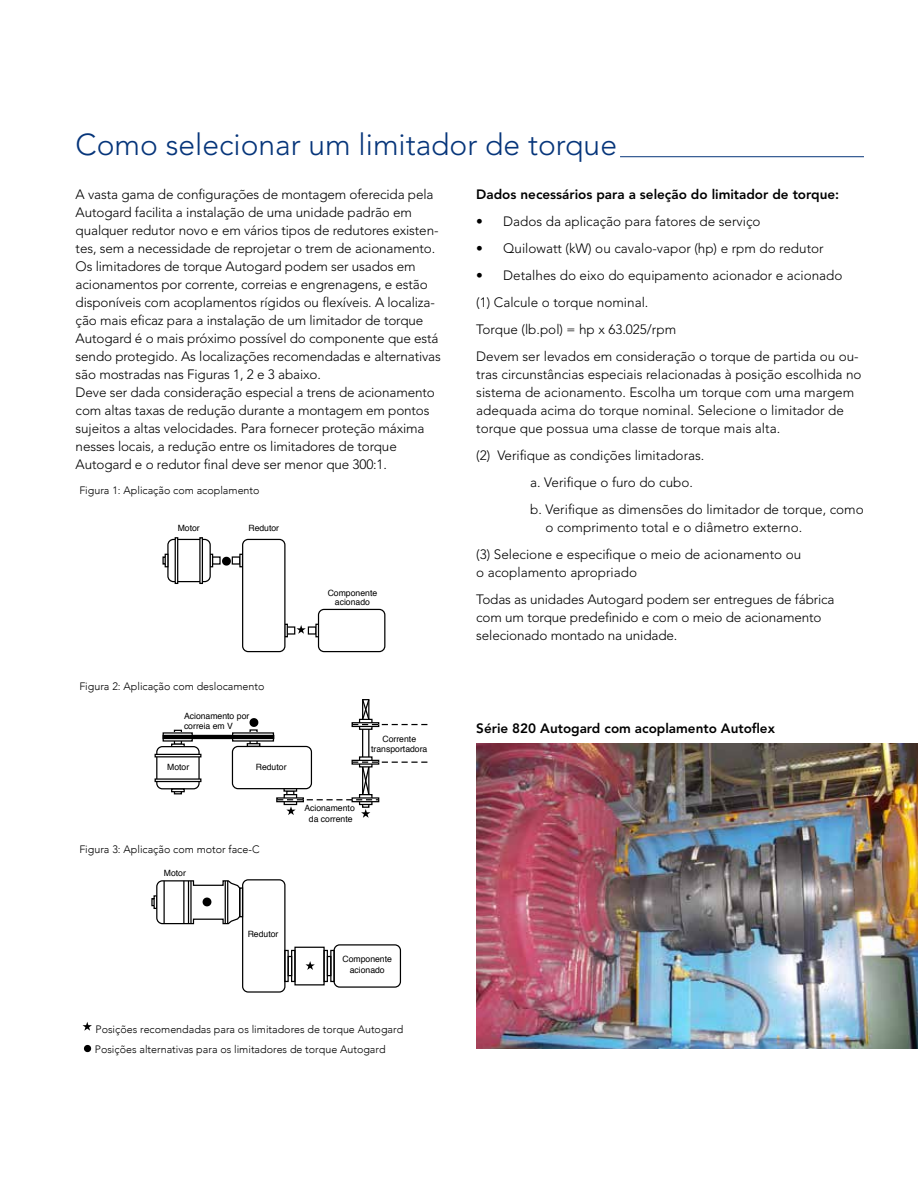
<style>
.page{position:relative;width:918px;height:1188px;background:#fff}
.page>*{position:absolute;margin:0;border:0;box-sizing:border-box;transform-origin:0 0}
.t1{font:300 30px "Avenir LT Std";color:#06357a}
.t2{font:300 13.5px/18px "Avenir LT Std";letter-spacing:-.01em;color:#000}
.t3{font:800 13.5px "Avenir LT Std";color:#000}
.t4{font:300 10.8px/19.5px "Avenir";color:#000}
.t5{font:8.7px/10.4px "Helvetica";color:#000;text-align:center}
</style>
<div class="page">
<hr style="left:620px;top:156px;width:244px;height:1px;background:#06357a">
<img style="left:476px;top:743px;width:442px;height:305px">
<div style="left:232px;top:556px;width:9px;height:9px;border:1px solid #000"></div>
<div style="left:287px;top:626px;width:8px;height:9px;border:1px solid #000"></div>
<div style="left:308px;top:626px;width:9px;height:9px;border:1px solid #000"></div>
<div style="left:209px;top:554px;width:4px;height:13px;border:1px solid #000"></div>
<div style="left:239px;top:554px;width:4px;height:13px;border:1px solid #000"></div>
<div style="left:284px;top:624px;width:4px;height:13px;border:1px solid #000"></div>
<div style="left:315px;top:624px;width:4px;height:13px;border:1px solid #000"></div>
<div style="left:167px;top:539px;width:44px;height:43px;border:1px solid #000;border-radius:6px"></div>
<div style="left:175px;top:537px;width:3px;height:47px;border:1px solid #000"></div>
<div style="left:199px;top:537px;width:4px;height:47px;border:1px solid #000"></div>
<svg style="left:162px;top:554px;width:6px;height:13px"></svg>
<div style="left:242px;top:539px;width:44px;height:113px;border:1px solid #000;border-radius:6px"></div>
<div style="left:318px;top:609px;width:67px;height:43px;border:1px solid #000;border-radius:6px"></div>
<div style="left:174px;top:730px;width:8px;height:15px;border:1px solid #000"></div>
<div style="left:171px;top:744px;width:14px;height:3px;border:1px solid #000"></div>
<div style="left:156px;top:746px;width:44px;height:43px;border:1px solid #000;border-radius:6px"></div>
<div style="left:155px;top:778px;width:46px;height:4px;border:1px solid #000"></div>
<div style="left:155px;top:754px;width:46px;height:3px;border:1px solid #000"></div>
<div style="left:171px;top:788px;width:14px;height:4px;border:1px solid #000"></div>
<svg style="left:172px;top:789px;width:12px;height:5px"></svg>
<div style="left:247px;top:743px;width:13px;height:4px;border:1px solid #000"></div>
<div style="left:232px;top:746px;width:80px;height:43px;border:1px solid #000;border-radius:6px"></div>
<div style="left:163px;top:733px;width:29px;height:8px;background:#d6d6d6"></div>
<div style="left:233px;top:733px;width:40px;height:8px;background:#d6d6d6"></div>
<div style="left:163px;top:735px;width:111px;height:4px;border:1px solid #000"></div>
<div style="left:284px;top:795px;width:13px;height:9px;background:#b4b4b4"></div>
<div style="left:284px;top:794px;width:13px;height:11px;border:1px solid #000"></div>
<div style="left:362px;top:699px;width:7px;height:109px;border:1px solid #000"></div>
<div style="left:360px;top:795px;width:12px;height:9px;background:#b4b4b4"></div>
<div style="left:359px;top:794px;width:14px;height:11px;border:1px solid #000"></div>
<svg style="left:361px;top:758px;width:10px;height:2px"></svg>
<div style="left:359px;top:756px;width:14px;height:11px;border:1px solid #000"></div>
<div style="left:360px;top:719px;width:12px;height:10px;background:#f0f0f0"></div>
<div style="left:359px;top:719px;width:14px;height:11px;border:1px solid #000"></div>
<div style="left:276px;top:797px;width:28px;height:5px;border:1px solid #000"></div>
<div style="left:352px;top:797px;width:27px;height:5px;border:1px solid #000"></div>
<div style="left:352px;top:760px;width:27px;height:5px;border:1px solid #000"></div>
<div style="left:352px;top:722px;width:27px;height:5px;border:1px solid #000"></div>
<svg style="left:352px;top:699px;width:76px;height:26px"></svg>
<svg style="left:277px;top:762px;width:151px;height:38px"></svg>
<div style="left:242px;top:879px;width:44px;height:114px;border:1px solid #000;border-radius:6px"></div>
<div style="left:239px;top:887px;width:4px;height:30px;border:1px solid #000"></div>
<div style="left:334px;top:944px;width:67px;height:44px;border:1px solid #000;border-radius:6px"></div>
<div style="left:330px;top:950px;width:5px;height:32px;border:1px solid #000"></div>
<div style="left:327px;top:956px;width:4px;height:20px;border:1px solid #000"></div>
<div style="left:323px;top:950px;width:5px;height:32px;border:1px solid #000"></div>
<div style="left:291px;top:950px;width:5px;height:32px;border:1px solid #000"></div>
<div style="left:288px;top:956px;width:4px;height:20px;border:1px solid #000"></div>
<div style="left:284px;top:950px;width:5px;height:32px;border:1px solid #000"></div>
<div style="left:294px;top:947px;width:31px;height:38px;border:1px solid #000"></div>
<svg style="left:83px;top:1022px;width:9px;height:9px"></svg>
<svg style="left:84px;top:1045px;width:7px;height:7px"></svg>
<svg style="left:222px;top:557px;width:9px;height:9px"></svg>
<svg style="left:297px;top:625px;width:9px;height:9px"></svg>
<svg style="left:250px;top:718px;width:8px;height:9px"></svg>
<svg style="left:286px;top:806px;width:10px;height:9px"></svg>
<svg style="left:361px;top:809px;width:9px;height:9px"></svg>
<svg style="left:151px;top:880px;width:90px;height:45px"></svg>
<svg style="left:306px;top:961px;width:9px;height:9px"></svg>
<h1 class="t1" style="left:76px;top:127px;width:543px">Como selecionar um limitador de torque</h1>
<p class="t3" style="left:476px;top:187px;width:364px">Dados necessários para a seleção do limitador de torque:</p>
<p class="t2" style="left:476px;top:213px;width:286px">• Dados da aplicação para fatores de serviço</p>
<p class="t2" style="left:476px;top:240px;width:349px">• Quilowatt (kW) ou cavalo-vapor (hp) e rpm do redutor</p>
<p class="t2" style="left:476px;top:262px;width:384px;line-height:27px">• Detalhes do eixo do equipamento acionador e acionado (1) Calcule o torque nominal.<br>Torque (lb.pol) = hp x 63.025/rpm<br>Devem ser levados em consideração o torque de partida ou ou-</p>
<p class="t2" style="left:476px;top:366px;width:387px">tras circunstâncias especiais relacionadas à posição escolhida no sistema de acionamento. Escolha um torque com uma margem adequada acima do torque nominal. Selecione o limitador de torque que possua uma classe de torque mais alta.</p>
<p class="t2" style="left:530px;top:442px;width:335px;line-height:27px;text-indent:-54px">(2) Verifique as condições limitadoras.<br>a. Verifique o furo do cubo.<br>b. Verifique as dimensões do limitador de torque, como</p>
<p class="t2" style="left:476px;top:514px;width:327px;line-height:27px;text-align:right">o comprimento total e o diâmetro externo.<br>(3) Selecione e especifique o meio de acionamento ou</p>
<p class="t2" style="left:476px;top:559px;width:360px;line-height:27px">o acoplamento apropriado<br>Todas as unidades Autogard podem ser entregues de fábrica</p>
<p class="t2" style="left:476px;top:609px;width:347px">com um torque predefinido e com o meio de acionamento selecionado montado na unidade.</p>
<p class="t2" style="left:76px;top:186px;width:367px">A vasta gama de configurações de montagem oferecida pela Autogard facilita a instalação de uma unidade padrão em qualquer redutor novo e em vários tipos de redutores existen&shy;tes, sem a necessidade de reprojetar o trem de acionamento.<br>Os limitadores de torque Autogard podem ser usados em acionamentos por corrente, correias e engrenagens, e estão disponíveis com acoplamentos rígidos ou flexíveis. A localiza&shy;ção mais eficaz para a instalação de um limitador de torque Autogard é o mais próximo possível do componente que está sendo protegido. As localizações recomendadas e alternativas são mostradas nas Figuras 1, 2 e 3 abaixo.<br>Deve ser dada consideração especial a trens de acionamento com altas taxas de redução durante a montagem em pontos sujeitos a altas velocidades. Para fornecer proteção máxima nesses locais, a redução entre os limitadores de torque Autogard e o redutor final deve ser menor que 300:1.</p>
<p class="t4" style="left:79px;top:480px;width:182px">Figura 1: Aplicação com acoplamento</p>
<p class="t5" style="left:178px;top:523px;width:24px">Motor</p>
<p class="t5" style="left:248px;top:523px;width:32px">Redutor</p>
<p class="t5" style="left:328px;top:589px;width:51px;line-height:9.3px">Componente acionado</p>
<p class="t4" style="left:79px;top:676px;width:187px">Figura 2: Aplicação com deslocamento</p>
<p class="t5" style="left:184px;top:711px;width:67px;text-align:left">Acionamento por correia em V</p>
<p class="t5" style="left:167px;top:762px;width:24px">Motor</p>
<p class="t5" style="left:256px;top:762px;width:32px">Redutor</p>
<p class="t4" style="left:79px;top:840px;width:182px">Figura 3: Aplicação com motor face-C</p>
<p class="t5" style="left:164px;top:868px;width:24px">Motor</p>
<p class="t5" style="left:371px;top:734px;width:58px">Corrente transportadora</p>
<p class="t5" style="left:304px;top:803px;width:52px">Acionamento da corrente</p>
<p class="t5" style="left:248px;top:929px;width:32px">Redutor</p>
<p class="t5" style="left:343px;top:954px;width:51px">Componente acionado</p>
<p class="t4" style="left:95px;top:1020px;width:310px">Posições recomendadas para os limitadores de torque Autogard<br>Posições alternativas para os limitadores de torque Autogard</p>
<p class="t3" style="left:476px;top:721px;width:300px">Série 820 Autogard com acoplamento Autoflex</p>
</div>
